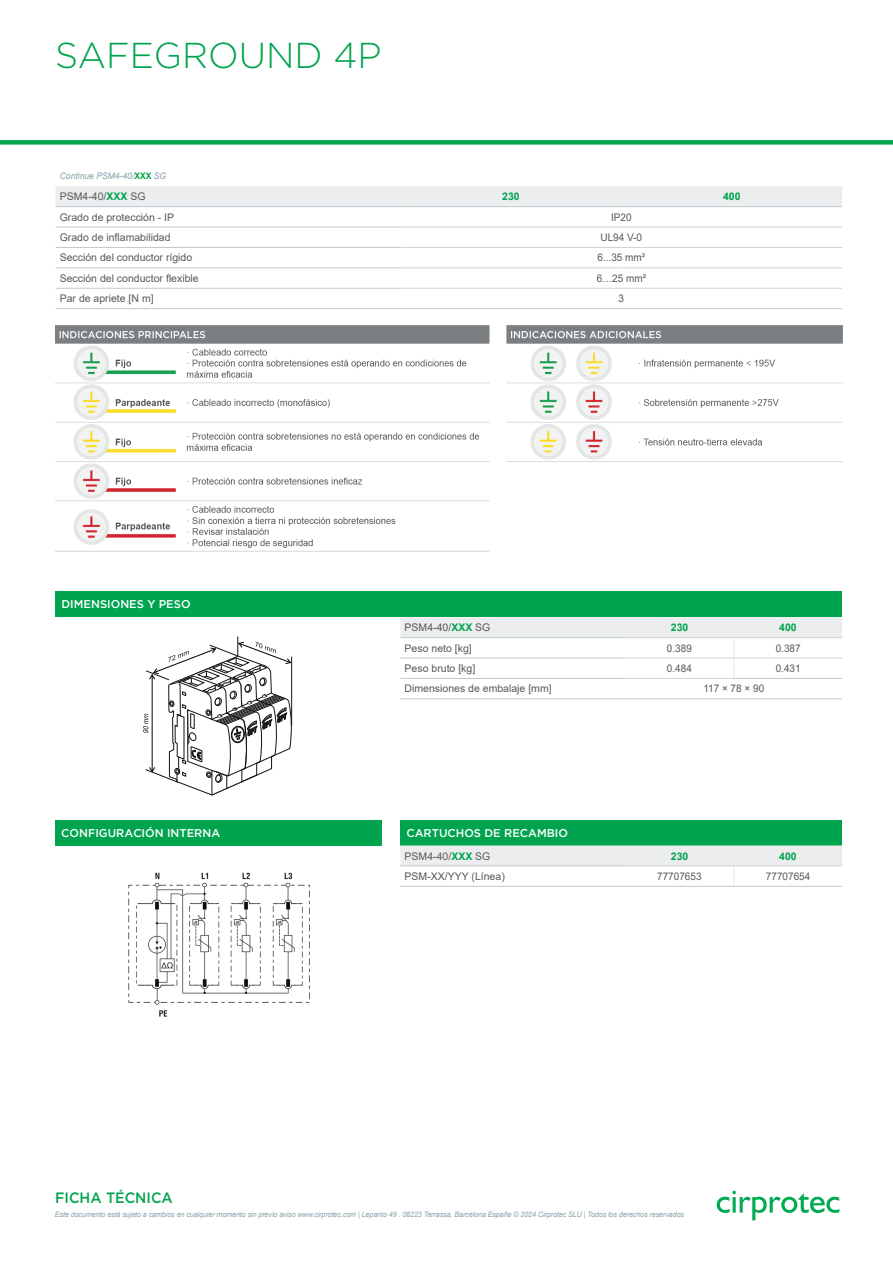
<style>
.page{position:relative;width:893px;height:1263px;background:#fff}
.page>*{position:absolute;margin:0;border:0;box-sizing:border-box;transform-origin:0 0}
.t1{font:300 36px "Gotham";color:#00a34e}
.t2{font:500 15px "Gotham";color:#00a34e;scale:.95 1}
.t3{font:500 11.25px "Gotham";color:#fff}
.t4{font:10.5px "Arial";color:#57585a}
.t5{font:10.5px "Arial";color:#57585a;scale:.95 1}
.t6{font:700 10.5px "Arial";color:#00a34e}
.t7{font:italic 9px "Arial";color:#8ba2aa;scale:.95 1}
.t8{font:italic 7.5px "Arial";letter-spacing:-.01em;color:#8ba2aa;scale:.95 1}
.s1{font-weight:700;font-style:normal;color:#00a34e}
.s2{font-weight:700;color:#00a34e}
</style>
<div class="page">
<div style="left:56px;top:186px;width:786px;height:20px;background:#ebedee"></div>
<hr style="left:56px;top:206px;width:345px;height:1px;background:#c0cace">
<hr style="left:401px;top:206px;width:220px;height:1px;background:#c0cace">
<hr style="left:621px;top:206px;width:221px;height:1px;background:#c0cace">
<hr style="left:56px;top:227px;width:345px;height:1px;background:#c0cace">
<hr style="left:56px;top:247px;width:345px;height:1px;background:#c0cace">
<hr style="left:56px;top:267px;width:345px;height:1px;background:#c0cace">
<hr style="left:56px;top:288px;width:345px;height:1px;background:#c0cace">
<hr style="left:56px;top:308px;width:345px;height:1px;background:#c0cace">
<hr style="left:401px;top:227px;width:220px;height:1px;background:#d1d2d4">
<hr style="left:621px;top:227px;width:221px;height:1px;background:#d1d2d4">
<hr style="left:401px;top:247px;width:220px;height:1px;background:#d1d2d4">
<hr style="left:621px;top:247px;width:221px;height:1px;background:#d1d2d4">
<hr style="left:401px;top:267px;width:220px;height:1px;background:#d1d2d4">
<hr style="left:621px;top:267px;width:221px;height:1px;background:#d1d2d4">
<hr style="left:401px;top:288px;width:220px;height:1px;background:#d1d2d4">
<hr style="left:621px;top:288px;width:221px;height:1px;background:#d1d2d4">
<hr style="left:401px;top:308px;width:220px;height:1px;background:#c0cace">
<hr style="left:621px;top:308px;width:221px;height:1px;background:#c0cace">
<img style="left:55px;top:325px;width:787px;height:227px">
<svg style="left:143px;top:636px;width:149px;height:160px"></svg>
<hr style="left:400px;top:678px;width:225px;height:1px;background:#c0cace">
<svg style="left:400px;top:617px;width:442px;height:61px"></svg>
<hr style="left:400px;top:698px;width:225px;height:1px;background:#c0cace">
<hr style="left:625px;top:678px;width:109px;height:1px;background:#d1d2d4">
<hr style="left:734px;top:678px;width:108px;height:1px;background:#c0cace">
<hr style="left:625px;top:698px;width:109px;height:1px;background:#c0cace">
<hr style="left:734px;top:698px;width:108px;height:1px;background:#c0cace">
<div style="left:55px;top:591px;width:787px;height:26px;background:#00a34e"></div>
<img style="left:128px;top:872px;width:182px;height:145px">
<div style="left:55px;top:820px;width:327px;height:26px;background:#00a34e"></div>
<div style="left:400px;top:820px;width:442px;height:25px;background:#00a34e"></div>
<hr style="left:400px;top:886px;width:225px;height:1px;background:#c0cace">
<hr style="left:625px;top:886px;width:109px;height:1px;background:#c0cace">
<svg style="left:400px;top:845px;width:442px;height:41px"></svg>
<hr style="left:734px;top:886px;width:108px;height:1px;background:#c0cace">
<div style="left:0;top:140px;width:893px;height:5px;background:#00a34e"></div>
<svg style="left:717px;top:1191px;width:122px;height:29px"></svg>
<h1 class="t1" style="left:55px;top:33px;width:328px">SAFEGROUND 4P</h1>
<p class="t7" style="left:60px;top:170px;width:114px">Continue PSM4-40/<span class="s1">XXX</span> SG</p>
<p class="t4" style="left:60px;top:189px;width:87px">PSM4-40/<span class="s2">XXX</span> SG</p>
<p class="t6" style="left:502px;top:189px;width:19px">230</p>
<p class="t6" style="left:723px;top:189px;width:19px">400</p>
<p class="t4" style="left:60px;top:210px;width:116px">Grado de protección - IP</p>
<p class="t5" style="left:611px;top:210px;width:23px">IP20</p>
<p class="t4" style="left:60px;top:230px;width:112px">Grado de inflamabilidad</p>
<p class="t5" style="left:601px;top:230px;width:45px">UL94 V-0</p>
<p class="t4" style="left:60px;top:251px;width:134px">Sección del conductor rígido</p>
<p class="t5" style="left:597px;top:251px;width:52px">6...35 mm²</p>
<p class="t4" style="left:60px;top:271px;width:140px">Sección del conductor flexible</p>
<p class="t5" style="left:597px;top:271px;width:53px">6…25 mm²</p>
<p class="t4" style="left:60px;top:291px;width:95px">Par de apriete [N m]</p>
<p class="t5" style="left:619px;top:291px;width:7px">3</p>
<p class="t3" style="left:61px;top:598px;width:131px">DIMENSIONES Y PESO</p>
<p class="t4" style="left:405px;top:620px;width:87px">PSM4-40/<span class="s2">XXX</span> SG</p>
<p class="t6" style="left:671px;top:620px;width:19px">230</p>
<p class="t6" style="left:779px;top:620px;width:19px">400</p>
<p class="t4" style="left:405px;top:641px;width:69px">Peso neto [kg]</p>
<p class="t5" style="left:667px;top:641px;width:28px">0.389</p>
<p class="t5" style="left:776px;top:641px;width:28px">0.387</p>
<p class="t4" style="left:405px;top:661px;width:72px">Peso bruto [kg]</p>
<p class="t5" style="left:667px;top:661px;width:28px">0.484</p>
<p class="t5" style="left:776px;top:661px;width:28px">0.431</p>
<p class="t4" style="left:405px;top:681px;width:149px">Dimensiones de embalaje [mm]</p>
<p class="t5" style="left:703px;top:681px;width:66px">117 × 78 × 90</p>
<p class="t3" style="left:61px;top:826px;width:160px">CONFIGURACIÓN INTERNA</p>
<p class="t3" style="left:406px;top:827px;width:163px">CARTUCHOS DE RECAMBIO</p>
<p class="t4" style="left:405px;top:849px;width:87px">PSM4-40/<span class="s2">XXX</span> SG</p>
<p class="t6" style="left:671px;top:848px;width:19px">230</p>
<p class="t6" style="left:779px;top:848px;width:19px">400</p>
<p class="t4" style="left:405px;top:869px;width:102px">PSM-XX/YYY (Línea)</p>
<p class="t5" style="left:657px;top:869px;width:48px">77707653</p>
<p class="t5" style="left:766px;top:869px;width:48px">77707654</p>
<h2 class="t2" style="left:55px;top:1187px;width:125px">FICHA TÉCNICA</h2>
<p class="t8" style="left:55px;top:1210px;width:664px">Este documento está sujeto a cambios en cualquier momento sin previo aviso www.cirprotec.com | Lepanto 49 . 08223 Terrassa, Barcelona España © 2024 Cirprotec SLU | Todos los derechos reservados</p>
</div>
